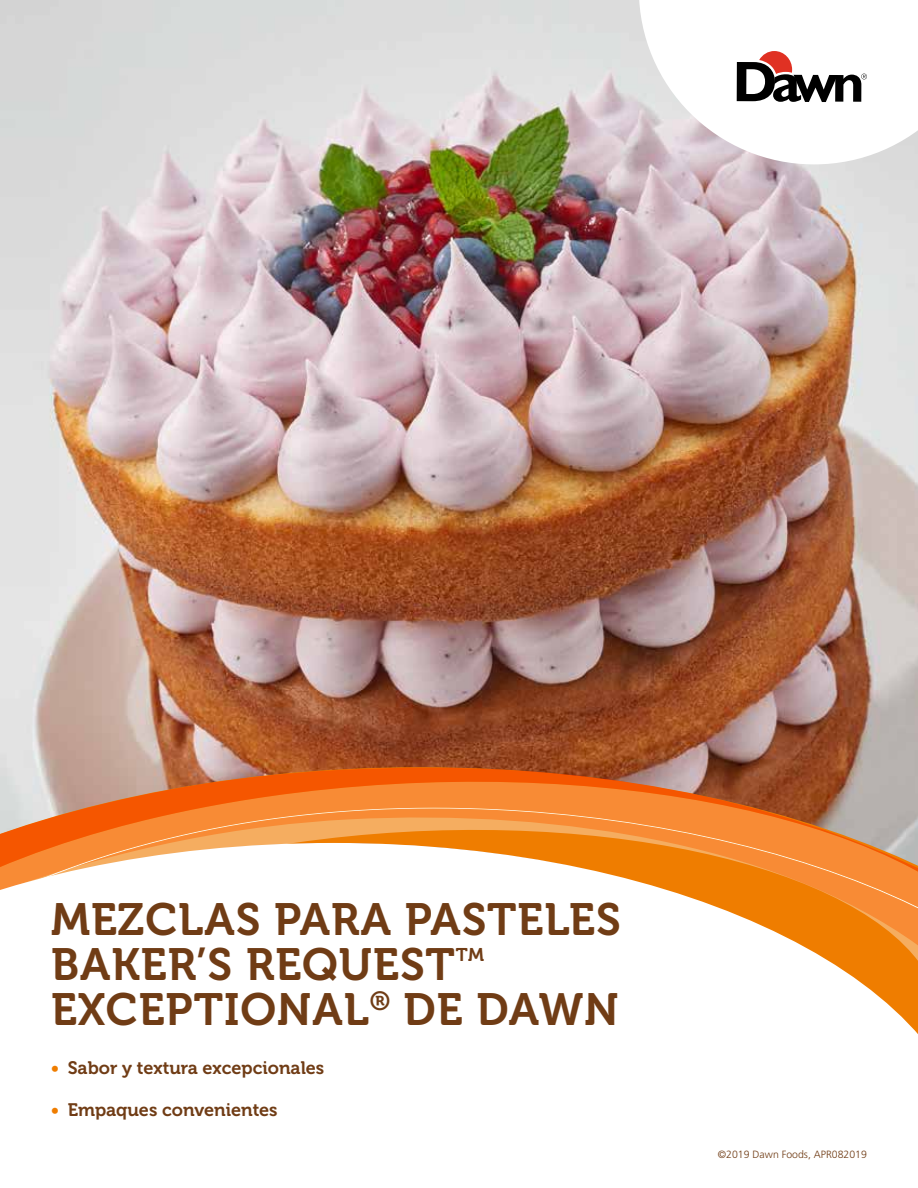
<style>
.page{position:relative;width:918px;height:1188px;background:#fff}
.page>*{position:absolute;margin:0;border:0;box-sizing:border-box;transform-origin:0 0}
.t1{font:45px/45px "Museo 700";letter-spacing:.02em;color:#703c15}
.t2{font:18.3px "Museo 700";color:#703c15}
.t3{font:18px "Museo 700";color:#703c15}
.t4{font:300 10.5px "Frutiger";color:#703c15}
.s1{color:#ef7d00}
</style>
<div class="page">
<img style="left:0;top:0;width:918px;height:757px">
<svg style="left:639px;top:0;width:279px;height:164px"></svg>
<svg style="left:0;top:757px;width:918px;height:86px;background:#d88247"></svg>
<svg style="left:737px;top:51px;width:130px;height:51px"></svg>
<svg style="left:0;top:843px;width:918px;height:191px"></svg>
<p class="t1" style="left:51px;top:898px;width:571px">MEZCLAS PARA PASTELES<br>BAKER’S REQUEST</p>
<p class="t2" style="left:456px;top:944px;width:30px">TM</p>
<p class="t1" style="left:51px;top:988px;width:569px">EXCEPTIONAL<sup>®</sup> DE DAWN</p>
<p class="t3" style="left:51px;top:1058px;width:275px"><span class="s1">•</span> Sabor y textura excepcionales</p>
<p class="t3" style="left:51px;top:1100px;width:228px"><span class="s1">•</span> Empaques convenientes</p>
<p class="t4" style="left:718px;top:1149px;width:151px">©2019 Dawn Foods, APR082019</p>
</div>
